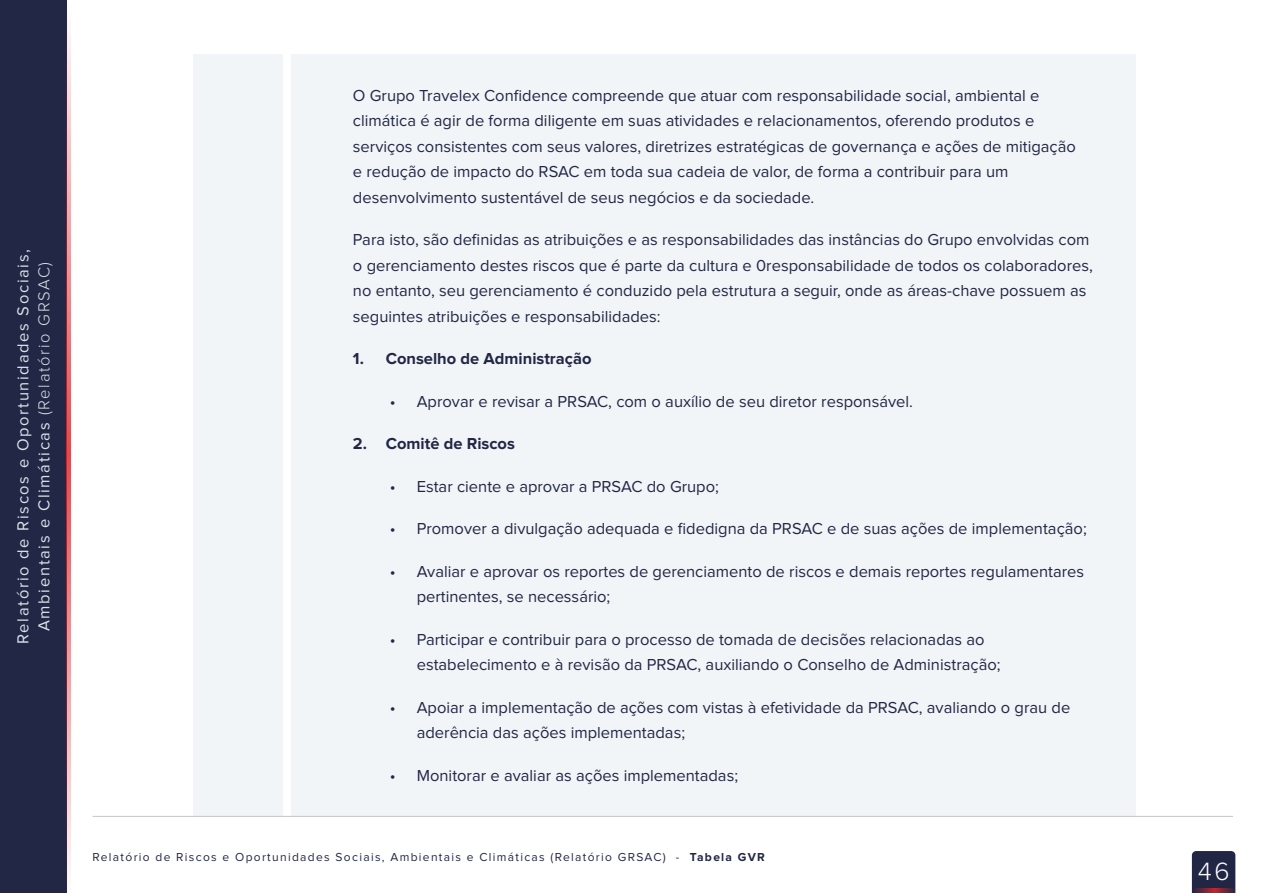
<style>
.page{position:relative;width:1263px;height:893px;background:#fff}
.page>*{position:absolute;margin:0;border:0;box-sizing:border-box;transform-origin:0 0}
.t1{font:300 25.95px "Proxima Nova";color:#fff}
.t2{font:16.5px/25.5px "Proxima Nova";color:#222745}
.t3{font:16.5px/21px "Proxima Nova";letter-spacing:.1em;color:#d9e3e9;text-align:center}
.t4{font:700 16.5px "Proxima Nova";color:#222745}
.t5{font:12px "Proxima Nova";letter-spacing:.11em;color:#222745}
.s1{font-weight:300}
.s2{font-weight:700}
</style>
<div class="page">
<div style="left:0;top:0;width:66px;height:893px;background:#222745"></div>
<svg style="left:66px;top:0;width:5px;height:893px;background:#d58b90"></svg>
<div style="left:291px;top:54px;width:844px;height:763px;background:#f2f5f7"></div>
<div style="left:193px;top:54px;width:90px;height:763px;background:#f2f5f7"></div>
<div style="left:1192px;top:851px;width:43px;height:37px;background:#212644"></div>
<svg style="left:1192px;top:888px;width:43px;height:5px"></svg>
<hr style="left:93px;top:816px;width:1140px;height:1px;background:#c7c6c6">
<p class="t3" style="left:13px;top:644px;width:396px;rotate:-90deg">Relatório de Riscos e Oportunidades Sociais,<br>Ambientais e Climáticas <span class="s1">(Relatório GRSAC)</span></p>
<p class="t2" style="left:353px;top:83px;width:724px">O Grupo Travelex Confidence compreende que atuar com responsabilidade social, ambiental e climática é agir de forma diligente em suas atividades e relacionamentos, oferendo produtos e serviços consistentes com seus valores, diretrizes estratégicas de governança e ações de mitigação e redução de impacto do RSAC em toda sua cadeia de valor, de forma a contribuir para um desenvolvimento sustentável de seus negócios e da sociedade.</p>
<p class="t2" style="left:353px;top:228px;width:741px">Para isto, são definidas as atribuições e as responsabilidades das instâncias do Grupo envolvidas com o gerenciamento destes riscos que é parte da cultura e 0responsabilidade de todos os colaboradores, no entanto, seu gerenciamento é conduzido pela estrutura a seguir, onde as áreas-chave possuem as seguintes atribuições e responsabilidades:</p>
<p class="t4" style="left:353px;top:351px;width:240px">1. Conselho de Administração</p>
<p class="t2" style="left:390px;top:389px;width:525px">• Aprovar e revisar a PRSAC, com o auxílio de seu diretor responsável.</p>
<p class="t4" style="left:353px;top:436px;width:164px">2. Comitê de Riscos</p>
<p class="t2" style="left:390px;top:474px;width:331px">• Estar ciente e aprovar a PRSAC do Grupo;</p>
<p class="t2" style="left:390px;top:517px;width:698px">• Promover a divulgação adequada e fidedigna da PRSAC e de suas ações de implementação;</p>
<p class="t2" style="left:417px;top:559px;width:669px;text-indent:-27px">• Avaliar e aprovar os reportes de gerenciamento de riscos e demais reportes regulamentares pertinentes, se necessário;</p>
<p class="t2" style="left:417px;top:627px;width:585px;text-indent:-27px">• Participar e contribuir para o processo de tomada de decisões relacionadas ao estabelecimento e à revisão da PRSAC, auxiliando o Conselho de Administração;</p>
<p class="t2" style="left:417px;top:695px;width:655px;text-indent:-27px">• Apoiar a implementação de ações com vistas à efetividade da PRSAC, avaliando o grau de aderência das ações implementadas;</p>
<p class="t2" style="left:390px;top:763px;width:350px">• Monitorar e avaliar as ações implementadas;</p>
<p class="t5" style="left:93px;top:851px;width:674px">Relatório de Riscos e Oportunidades Sociais, Ambientais e Climáticas (Relatório GRSAC) - <span class="s2">Tabela GVR</span></p>
<h1 class="t1" style="left:1198px;top:859px;width:33px">46</h1>
</div>
